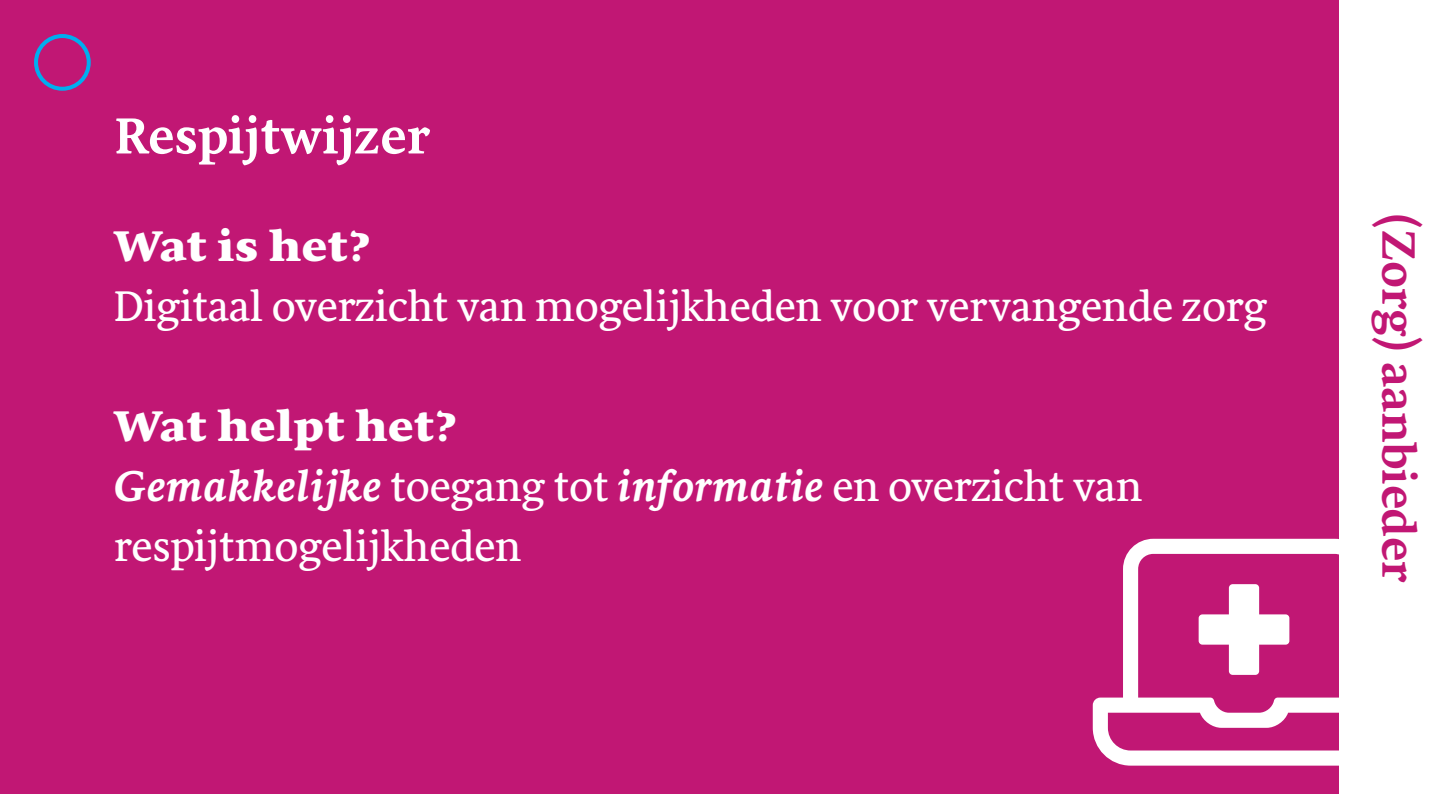
<style>
.page{position:relative;width:1452px;height:794px;background:#fff}
.page>*{position:absolute;margin:0;border:0;box-sizing:border-box;transform-origin:0 0}
.t1{font:700 52px "Sirba";color:#fff}
.t2{font:700 48px "Sirba";letter-spacing:-.005em;color:#c11774}
.t3{font:44px/60px "Sirba";color:#fff}
.t4{font:44px "Sirba Bl";color:#fff}
.s1{font-weight:700;font-style:italic}
</style>
<div class="page">
<div style="left:0;top:0;width:1338px;height:794px;background:#c11774"></div>
<svg style="left:1092px;top:539px;width:247px;height:226px"></svg>
<div style="left:34px;top:34px;width:57px;height:57px;border:4px solid #00aeef;border-radius:50%"></div>
<p class="t1" style="left:113px;top:95px;width:318px">Respijtwijzer</p>
<p class="t4" style="left:113px;top:209px;width:259px">Wat is het?</p>
<p class="t3" style="left:113px;top:278px;width:1155px">Digitaal overzicht van mogelijkheden voor vervangende zorg</p>
<p class="t4" style="left:113px;top:389px;width:345px">Wat helpt het?</p>
<p class="t3" style="left:113px;top:458px;width:1030px"><span class="s1">Gemakkelijke</span> toegang tot <span class="s1">informatie</span> en overzicht van respijtmogelijkheden</p>
<p class="t2" style="left:1435px;top:212px;width:372px;rotate:90deg">(Zorg) aanbieder</p>
</div>
